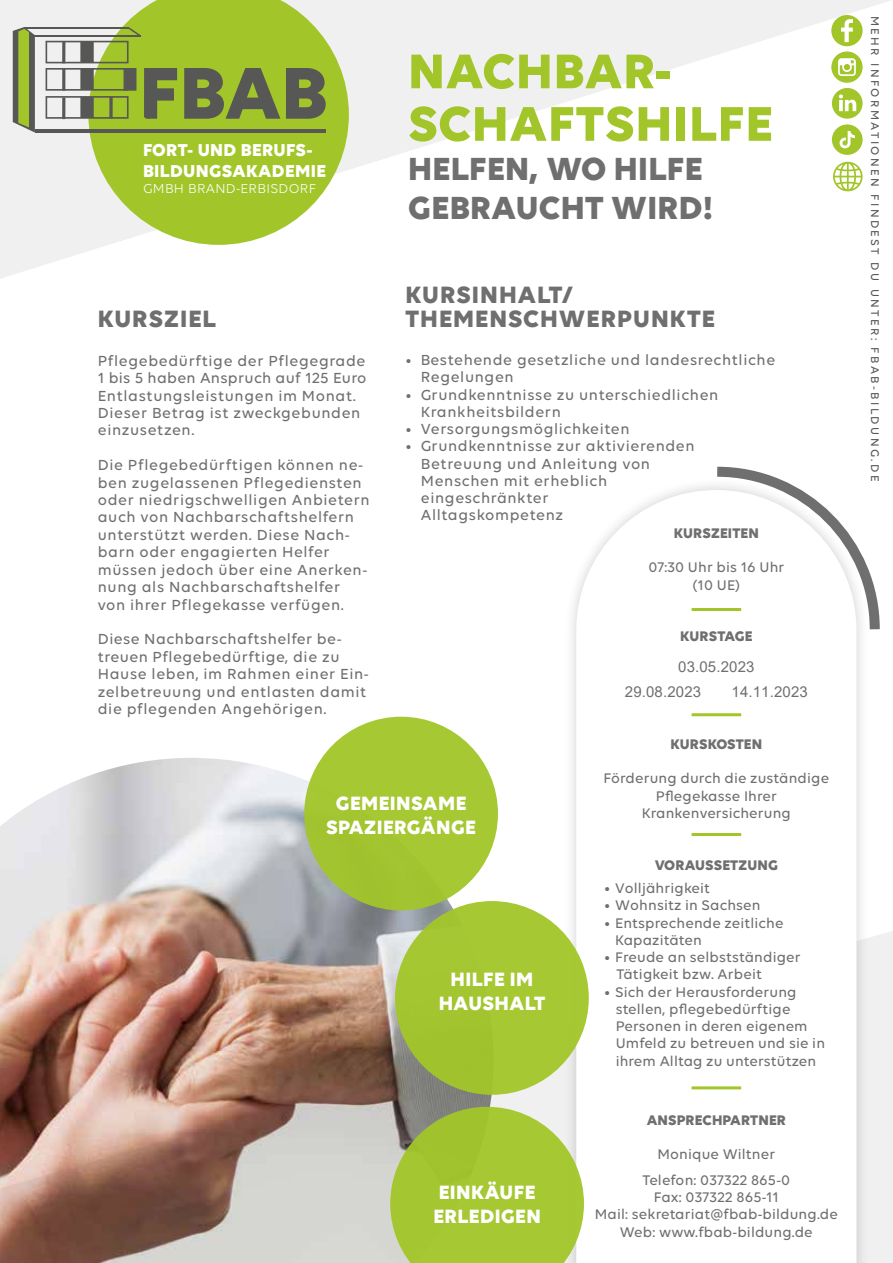
<style>
.page{position:relative;width:893px;height:1263px;background:#fff}
.page>*{position:absolute;margin:0;border:0;box-sizing:border-box;transform-origin:0 0}
.t1{font:700 52.5px/52.5px "Volte";letter-spacing:.02em;color:#a2c629}
.t2{font:700 34.5px/39px "Volte";letter-spacing:.01em;color:#706f6f}
.t3{font:700 25.5px/24px "Volte";letter-spacing:.04em;color:#706f6f}
.t4{font:700 20.85px/24px "Volte";letter-spacing:.02em;color:#fff;text-align:center}
.t5{font:700 18.6px/20.2px "Volte";letter-spacing:.02em;color:#fff}
.t6{font:500 15.75px/17.4px "Volte";letter-spacing:.04em;color:#706f6f}
.t7{font:500 15px/17.2px "Volte";letter-spacing:.01em;color:#706f6f;text-align:center}
.t8{font:700 15px "Volte";letter-spacing:.01em;color:#706f6f}
.t9{font:15px/25.5px "Arial";letter-spacing:.01em;color:#706f6f}
.t10{font:13.95px "Volte";letter-spacing:.02em;color:#fff}
.t11{font:500 12px "Volte";letter-spacing:.2em;color:#575757}
.s1{font-size:15.75px}
</style>
<div class="page">
<img style="left:0;top:758px;width:494px;height:173px">
<div style="left:304px;top:717px;width:194px;height:193px;background:#a6c833;border-radius:50%"></div>
<img style="left:0;top:931px;width:893px;height:332px">
<svg style="left:0;top:0;width:891px;height:278px"></svg>
<svg style="left:88px;top:0;width:261px;height:245px;fill:#a2c629"></svg>
<hr style="left:32px;top:35px;width:108px;height:2px;background:#575756">
<hr style="left:35px;top:129px;width:291px;height:4px;background:#575756">
<hr style="left:24px;top:27px;width:105px;height:2px;background:#575756">
<svg style="left:13px;top:27px;width:22px;height:106px;background:#83934e"></svg>
<svg style="left:46px;top:27px;width:280px;height:93px;background:#92a650"></svg>
<div style="left:563px;top:477px;width:306px;height:786px;background:#1d1d1b;opacity:.2"></div>
<svg style="left:576px;top:490px;width:280px;height:773px"></svg>
<hr style="left:692px;top:608px;width:49px;height:3px;background:#a2c629">
<hr style="left:692px;top:713px;width:49px;height:3px;background:#a2c629">
<hr style="left:692px;top:833px;width:49px;height:3px;background:#a2c629">
<hr style="left:692px;top:1086px;width:49px;height:3px;background:#a2c629">
<svg style="left:707px;top:466px;width:173px;height:173px"></svg>
<svg style="left:390px;top:1107px;width:194px;height:156px;background:#a9c648"></svg>
<div style="left:395px;top:901px;width:194px;height:194px;background:#a5c833;border-radius:50%"></div>
<svg style="left:833px;top:162px;width:30px;height:29px"></svg>
<svg style="left:831px;top:15px;width:32px;height:140px"></svg>
<p class="t5" style="left:143px;top:140px;width:184px">FORT- UND BERUFS-<br>BILDUNGSAKADEMIE</p>
<p class="t10" style="left:143px;top:180px;width:175px">GMBH BRAND-ERBISDORF</p>
<h3 class="t3" style="left:98px;top:306px;width:120px">KURSZIEL</h3>
<p class="t6" style="left:98px;top:352px;width:270px">Pflegebedürftige der Pflegegrade<br>1 bis 5 haben Anspruch auf 125 Euro<br>Entlastungsleistungen im Monat.<br>Dieser Betrag ist zweckgebunden einzusetzen.</p>
<p class="t6" style="left:98px;top:456px;width:273px">Die Pflegebedürftigen können ne&shy;ben zugelassenen Pflegediensten oder niedrigschwelligen Anbietern auch von Nachbarschaftshelfern unterstützt werden. Diese Nach&shy;barn oder engagierten Helfer müssen jedoch über eine Anerken&shy;nung als Nachbarschaftshelfer von ihrer Pflegekasse verfügen.</p>
<p class="t6" style="left:98px;top:630px;width:273px">Diese Nachbarschaftshelfer be&shy;treuen Pflegebedürftige, die zu<br>Hause leben, im Rahmen einer Ein&shy;zelbetreuung und entlasten damit die pflegenden Angehörigen.</p>
<h1 class="t1" style="left:408px;top:43px;width:366px">NACHBAR-<br>SCHAFTSHILFE</h1>
<h2 class="t2" style="left:408px;top:148px;width:307px">HELFEN, WO HILFE<br>GEBRAUCHT WIRD!</h2>
<h3 class="t3" style="left:406px;top:282px;width:311px">KURSINHALT/<br>THEMENSCHWERPUNKTE</h3>
<p class="t6" style="left:421px;top:351px;width:356px;text-indent:-15px">• Bestehende gesetzliche und landesrechtliche<br>Regelungen</p>
<p class="t6" style="left:421px;top:386px;width:299px;text-indent:-15px">• Grundkenntnisse zu unterschiedlichen<br>Krankheitsbildern</p>
<p class="t6" style="left:406px;top:420px;width:226px">• Versorgungsmöglichkeiten</p>
<p class="t6" style="left:421px;top:437px;width:275px;text-indent:-15px">• Grundkenntnisse zur aktivierenden<br>Betreuung und Anleitung von<br>Menschen mit erheblich eingeschränkter<br>Alltagskompetenz</p>
<p class="t8" style="left:674px;top:524px;width:86px">KURSZEITEN</p>
<p class="t7" style="left:648px;top:559px;width:138px">07:30 Uhr bis 16 Uhr (10 UE)</p>
<p class="t8" style="left:680px;top:627px;width:74px">KURSTAGE</p>
<p class="t9" style="left:625px;top:654px;width:131px;text-indent:53px">03.05.2023<br>29.08.2023</p>
<p class="t9" style="left:731px;top:680px;width:78px">14.11.2023</p>
<h3 class="t4" style="left:326px;top:790px;width:151px">GEMEINSAME<br>SPAZIERGÄNGE</h3>
<h3 class="t4" style="left:439px;top:966px;width:108px">HILFE IM<br>HAUSHALT</h3>
<h3 class="t4" style="left:433px;top:1180px;width:109px;text-align:left">EINKÄUFE<br>ERLEDIGEN</h3>
<p class="t8" style="left:670px;top:735px;width:93px">KURSKOSTEN</p>
<p class="t7" style="left:604px;top:770px;width:227px">Förderung durch die zuständige<br>Pflegekasse Ihrer<br>Krankenversicherung</p>
<p class="t8" style="left:655px;top:856px;width:125px">VORAUSSETZUNG</p>
<p class="t7" style="left:604px;top:879px;width:107px"><span class="s1">•</span> Volljährigkeit</p>
<p class="t7" style="left:604px;top:896px;width:158px"><span class="s1">•</span> Wohnsitz in Sachsen</p>
<p class="t7" style="left:615px;top:914px;width:170px;text-align:left;text-indent:-11px"><span class="s1">•</span> Entsprechende zeitliche<br>Kapazitäten</p>
<p class="t7" style="left:616px;top:948px;width:186px;text-align:left;text-indent:-12px"><span class="s1">•</span> Freude an selbstständiger<br>Tätigkeit bzw. Arbeit</p>
<p class="t7" style="left:616px;top:983px;width:211px;text-align:left;text-indent:-11px"><span class="s1">•</span> Sich der Herausforderung stellen, pflegebedürftige<br>Personen in deren eigenem<br>Umfeld zu betreuen und sie in ihrem Alltag zu unterstützen</p>
<p class="t8" style="left:647px;top:1110px;width:141px">ANSPRECHPARTNER</p>
<p class="t7" style="left:642px;top:1141px;width:149px;line-height:25.8px">Monique Wiltner<br>Telefon: 037322 865-0</p>
<p class="t7" style="left:595px;top:1188px;width:245px">Fax: 037322 865-11<br>Mail: sekretariat@fbab-bildung.de<br>Web: www.fbab-bildung.de</p>
<p class="t11" style="left:882px;top:16px;width:467px;rotate:90deg">MEHR INFORMATIONEN FINDEST DU UNTER: FBAB-BILDUNG.DE</p>
</div>
